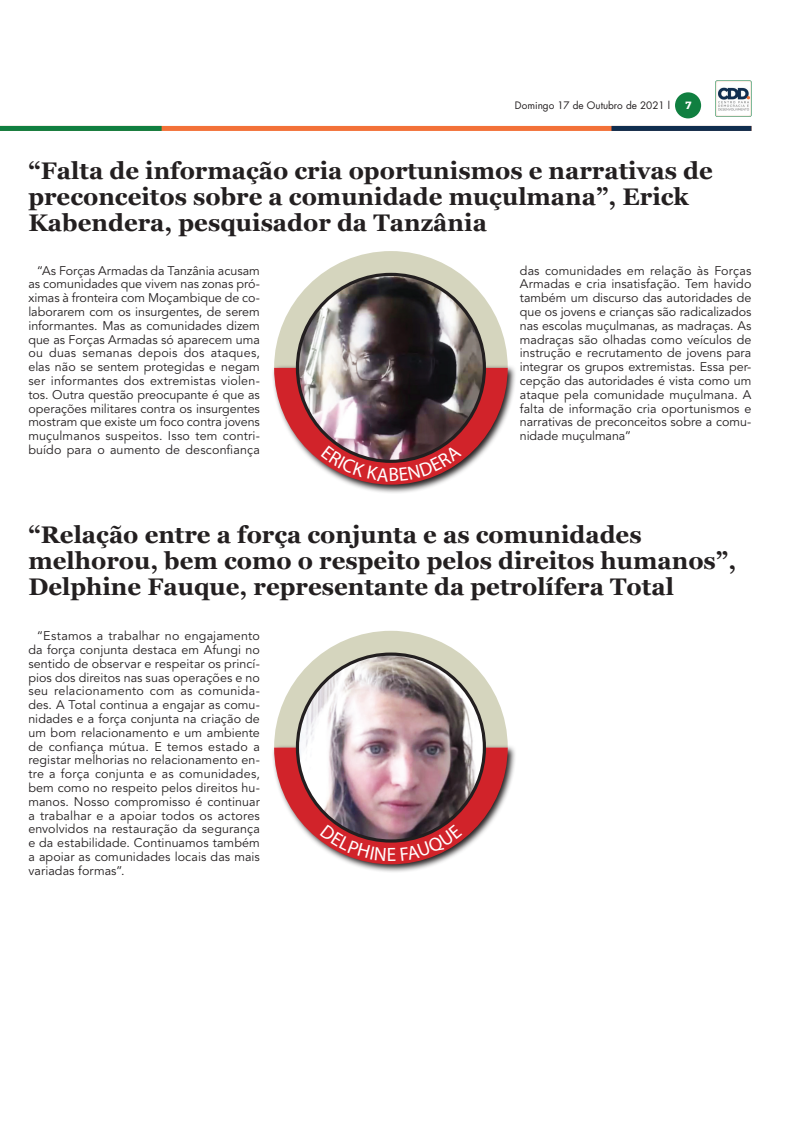
<style>
.page{position:relative;width:794px;height:1134px;background:#fff}
.page>*{position:absolute;margin:0;border:0;box-sizing:border-box;transform-origin:0 0}
.t1{font:700 24px/26px "Georgia";color:#231f20}
.t2{font:12.5px/13.8px "Avenir LT Std";letter-spacing:.005em;color:#231f20;text-align:justify}
.t3{font:10px "Futura LT";color:#231f20}
.t4{font:700 10px "Popular";color:#fff}
</style>
<div class="page">
<div style="left:0;top:126px;width:751px;height:5px;background:#f37138"></div>
<div style="left:0;top:126px;width:162px;height:5px;background:#107f40"></div>
<div style="left:611px;top:126px;width:140px;height:5px;background:#102e4f"></div>
<div style="left:675px;top:92px;width:26px;height:26px;background:#107f40;border-radius:50%"></div>
<img style="left:716px;top:81px;width:35px;height:35px">
<svg style="left:273px;top:366px;width:242px;height:127px"></svg>
<svg style="left:273px;top:746px;width:242px;height:126px"></svg>
<svg style="left:274px;top:251px;width:234px;height:234px"></svg>
<img style="left:274px;top:631px;width:234px;height:233px">
<p class="t3" style="left:515px;top:99px;width:157px">Domingo 17 de Outubro de 2021 l</p>
<p class="t4" style="left:685px;top:98px;width:8px">7</p>
<h1 class="t1" style="left:28px;top:158px;width:686px">“Falta de informação cria oportunismos e narrativas de preconceitos sobre a comunidade muçulmana”, Erick<br>Kabendera, pesquisador da Tanzânia</h1>
<p class="t2" style="left:28px;top:264px;width:233px;text-indent:9px">“As Forças Armadas da Tanzânia acusam as comunidades que vivem nas zonas pró&shy;ximas à fronteira com Moçambique de co&shy;laborarem com os insurgentes, de serem informantes. Mas as comunidades dizem que as Forças Armadas só aparecem uma ou duas semanas depois dos ataques, elas não se sentem protegidas e negam ser informantes dos extremistas violen&shy;tos. Outra questão preocupante é que as operações militares contra os insurgentes mostram que existe um foco contra jovens muçulmanos suspeitos. Isso tem contri&shy;buído para o aumento de desconfiança</p>
<p class="t2" style="left:520px;top:264px;width:233px">das comunidades em relação às Forças Armadas e cria insatisfação. Tem havido também um discurso das autoridades de que os jovens e crianças são radicalizados nas escolas muçulmanas, as madraças. As madraças são olhadas como veículos de instrução e recrutamento de jovens para integrar os grupos extremistas. Essa per&shy;cepção das autoridades é vista como um ataque pela comunidade muçulmana. A falta de informação cria oportunismos e narrativas de preconceitos sobre a comu&shy;nidade muçulmana”</p>
<h1 class="t1" style="left:28px;top:522px;width:709px">“Relação entre a força conjunta e as comunidades melhorou, bem como o respeito pelos direitos humanos”,<br>Delphine Fauque, representante da petrolífera Total</h1>
<p class="t2" style="left:28px;top:629px;width:233px;text-indent:9px">“Estamos a trabalhar no engajamento da força conjunta destaca em Afungi no sentido de observar e respeitar os princí&shy;pios dos direitos nas suas operações e no seu relacionamento com as comunida&shy;des. A Total continua a engajar as comu&shy;nidades e a força conjunta na criação de um bom relacionamento e um ambiente de confiança mútua. E temos estado a registar melhorias no relacionamento en&shy;tre a força conjunta e as comunidades, bem como no respeito pelos direitos hu&shy;manos. Nosso compromisso é continuar a trabalhar e a apoiar todos os actores envolvidos na restauração da segurança e da estabilidade. Continuamos também a apoiar as comunidades locais das mais variadas formas”.</p>
</div>
